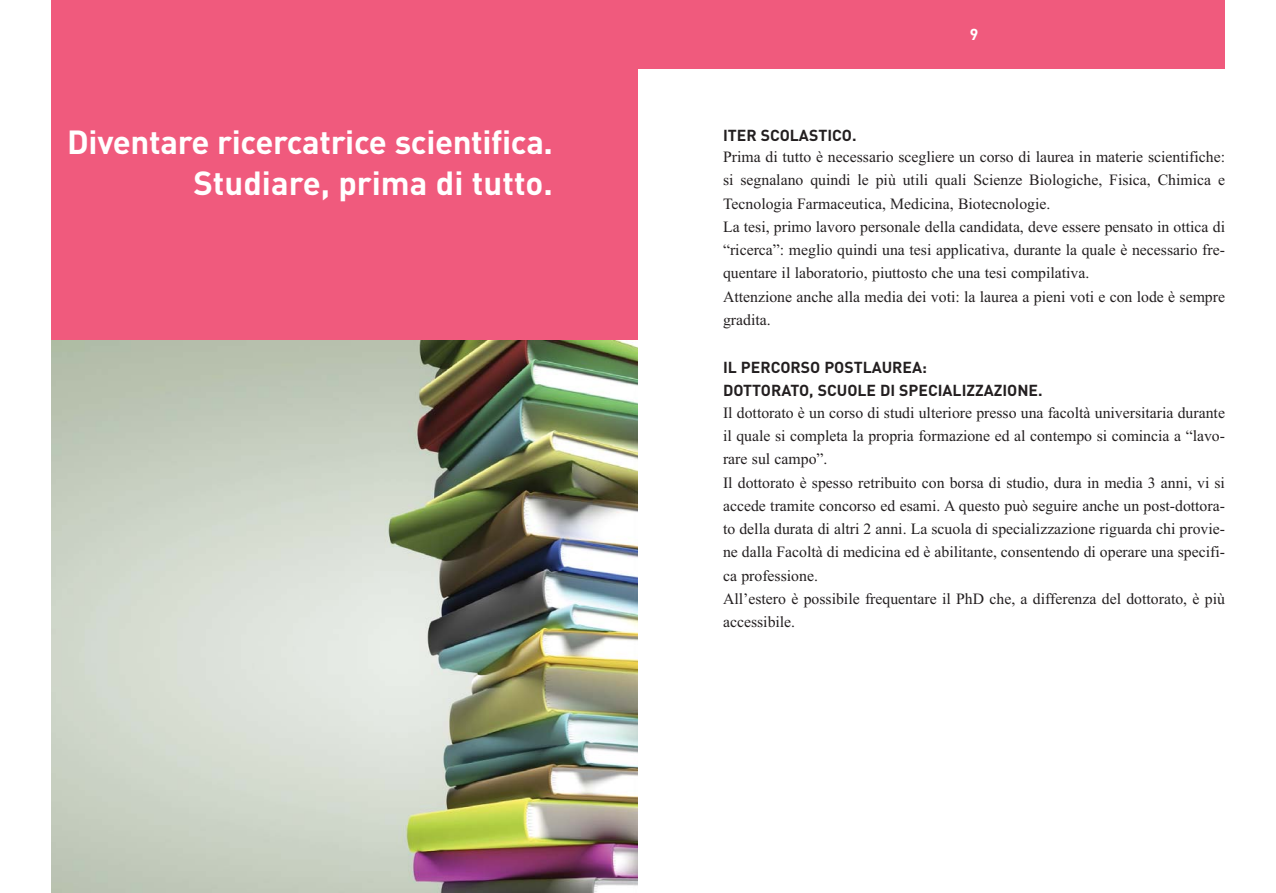
<style>
.page{position:relative;width:1276px;height:893px;background:#fff}
.page>*{position:absolute;margin:0;border:0;box-sizing:border-box;transform-origin:0 0}
.t1{font:700 33px/40.5px "DIN";letter-spacing:-.01em;color:#fff;text-align:right}
.t2{font:15.75px/23.2px "Times New Roman";color:#231f20}
.t3{font:700 15.75px/23.2px "DIN";color:#231f20}
.t4{font:700 15.75px "DIN";color:#fff}
</style>
<div class="page">
<div style="left:51px;top:0;width:587px;height:893px;background:#f05a7d"></div>
<img style="left:51px;top:341px;width:587px;height:552px">
<div style="left:638px;top:0;width:587px;height:68px;background:#f05a7d"></div>
<h1 class="t1" style="left:67px;top:125px;width:487px">Diventare ricercatrice scientifica.<br>Studiare, prima di tutto.</h1>
<p class="t4" style="left:969px;top:29px;width:10px">9</p>
<p class="t3" style="left:723px;top:125px;width:135px">ITER SCOLASTICO.</p>
<p class="t2" style="left:723px;top:147px;width:503px">Prima di tutto è necessario scegliere un corso di laurea in materie scientifiche: si segnalano quindi le più utili quali Scienze Biologiche, Fisica, Chimica e Tecnologia Farmaceutica, Medicina, Biotecnologie.<br>La tesi, primo lavoro personale della candidata, deve essere pensato in ottica di “ricerca”: meglio quindi una tesi applicativa, durante la quale è necessario fre&shy;quentare il laboratorio, piuttosto che una tesi compilativa.<br>Attenzione anche alla media dei voti: la laurea a pieni voti e con lode è sempre gradita.</p>
<p class="t3" style="left:723px;top:357px;width:321px">IL PERCORSO POSTLAUREA:<br>DOTTORATO, SCUOLE DI SPECIALIZZAZIONE.</p>
<p class="t2" style="left:723px;top:403px;width:503px">Il dottorato è un corso di studi ulteriore presso una facoltà universitaria durante il quale si completa la propria formazione ed al contempo si comincia a “lavo&shy;rare sul campo”.<br>Il dottorato è spesso retribuito con borsa di studio, dura in media 3 anni, vi si accede tramite concorso ed esami. A questo può seguire anche un post-dottora&shy;to della durata di altri 2 anni. La scuola di specializzazione riguarda chi provie&shy;ne dalla Facoltà di medicina ed è abilitante, consentendo di operare una specifi&shy;ca professione.<br>All’estero è possibile frequentare il PhD che, a differenza del dottorato, è più accessibile.</p>
</div>
